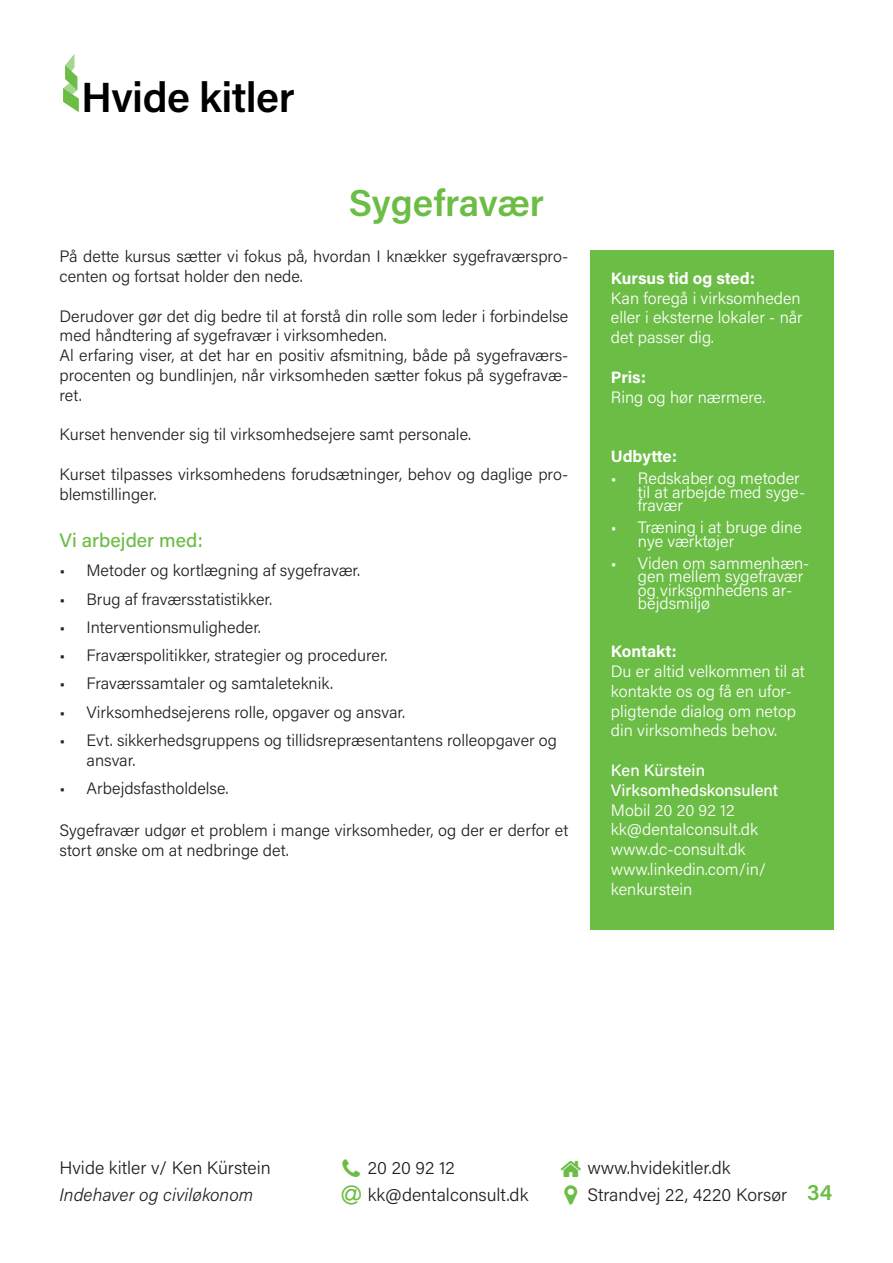
<style>
.page{position:relative;width:893px;height:1263px;background:#fff}
.page>*{position:absolute;margin:0;border:0;box-sizing:border-box;transform-origin:0 0}
.t1{font:600 42.15px "Acumin Pro";letter-spacing:-.015em;color:#000001}
.t2{font:600 37.5px "Acumin Pro";letter-spacing:-.005em;color:#6cbd45}
.t3{font:500 19.5px "Acumin Pro";color:#6cbd45}
.t4{font:300 18px/27px "Acumin Pro";color:#231f20}
.t5{font:italic 300 18px "Acumin Pro";color:#231f20}
.t6{font:300 16.5px/19.8px "Acumin Pro";color:#231f20}
.t7{font:300 16.5px/19.8px "Acumin Pro";color:#fff}
.t8{font:700 16.5px "Acumin Pro";letter-spacing:-.005em;color:#fff}
.t9{font:500 16.5px/19.8px "Acumin Pro";color:#fff}
.s1{font-weight:600;font-size:22.5px;color:#6cbd45}
</style>
<div class="page">
<svg style="left:63px;top:54px;width:16px;height:58px"></svg>
<div style="left:590px;top:250px;width:243px;height:680px;background:#6cbd45"></div>
<h1 class="t1" style="left:81px;top:68px;width:215px">Hvide kitler</h1>
<h2 class="t2" style="left:349px;top:176px;width:197px">Sygefravær</h2>
<p class="t6" style="left:60px;top:246px;width:510px">På dette kursus sætter vi fokus på, hvordan I knækker sygefraværspro&shy;centen og fortsat holder den nede.</p>
<p class="t6" style="left:60px;top:305px;width:510px">Derudover gør det dig bedre til at forstå din rolle som leder i forbindelse med håndtering af sygefravær i virksomheden.<br>Al erfaring viser, at det har en positiv afsmitning, både på sygefraværs&shy;procenten og bundlinjen, når virksomheden sætter fokus på sygefravæ&shy;ret.</p>
<p class="t6" style="left:60px;top:424px;width:413px">Kurset henvender sig til virksomhedsejere samt personale.</p>
<p class="t6" style="left:60px;top:464px;width:510px">Kurset tilpasses virksomhedens forudsætninger, behov og daglige pro&shy;blemstillinger.</p>
<p class="t3" style="left:60px;top:527px;width:145px">Vi arbejder med:</p>
<p class="t6" style="left:60px;top:560px;width:302px">• Metoder og kortlægning af sygefravær.</p>
<p class="t6" style="left:60px;top:588px;width:214px">• Brug af fraværsstatistikker.</p>
<p class="t6" style="left:60px;top:616px;width:203px">• Interventionsmuligheder.</p>
<p class="t6" style="left:60px;top:645px;width:330px">• Fraværspolitikker, strategier og procedurer.</p>
<p class="t6" style="left:60px;top:673px;width:275px">• Fraværssamtaler og samtaleteknik.</p>
<p class="t6" style="left:60px;top:701px;width:347px">• Virksomhedsejerens rolle, opgaver og ansvar.</p>
<p class="t6" style="left:87px;top:730px;width:472px;text-indent:-27px">• Evt. sikkerhedsgruppens og tillidsrepræsentantens rolleopgaver og ansvar.</p>
<p class="t6" style="left:60px;top:778px;width:171px">• Arbejdsfastholdelse.</p>
<p class="t6" style="left:60px;top:820px;width:510px">Sygefravær udgør et problem i mange virksomheder, og der er derfor et stort ønske om at nedbringe det.</p>
<p class="t8" style="left:611px;top:266px;width:146px">Kursus tid og sted:</p>
<p class="t7" style="left:611px;top:287px;width:193px">Kan foregå i virksomheden eller i eksterne lokaler - når det passer dig.</p>
<p class="t8" style="left:611px;top:365px;width:37px">Pris:</p>
<p class="t7" style="left:611px;top:386px;width:156px">Ring og hør nærmere.</p>
<p class="t8" style="left:611px;top:445px;width:68px">Udbytte:</p>
<p class="t7" style="left:638px;top:471px;width:169px;line-height:13.5px;text-indent:-27px">• Redskaber og metoder til at arbejde med syge&shy;fravær</p>
<p class="t7" style="left:638px;top:520px;width:165px;line-height:13.5px;text-indent:-27px">• Træning i at bruge dine nye værktøjer</p>
<p class="t7" style="left:638px;top:555px;width:173px;line-height:13.5px;text-indent:-27px">• Viden om sammenhæn&shy;gen mellem sygefravær og virksomhedens ar&shy;bejdsmiljø</p>
<p class="t8" style="left:611px;top:640px;width:67px">Kontakt:</p>
<p class="t7" style="left:611px;top:661px;width:196px">Du er altid velkommen til at kontakte os og få en ufor&shy;pligtende dialog om netop din virksomheds behov.</p>
<p class="t9" style="left:611px;top:760px;width:169px">Ken Kürstein<br>Virksomhedskonsulent</p>
<p class="t7" style="left:611px;top:799px;width:157px">Mobil 20 20 92 12 kk@dentalconsult.dk www.dc-consult.dk www.linkedin.com/in/ kenkurstein</p>
<p class="t4" style="left:60px;top:1154px;width:213px">Hvide kitler v/ Ken Kürstein</p>
<p class="t5" style="left:60px;top:1182px;width:195px">Indehaver og civiløkonom</p>
<p class="t4" style="left:368px;top:1154px;width:162px">20 20 92 12 kk@dentalconsult.dk</p>
<p class="t4" style="left:587px;top:1154px;width:246px">www.hvidekitler.dk<br>Strandvej 22, 4220 Korsør <span class="s1">34</span></p>
</div>
